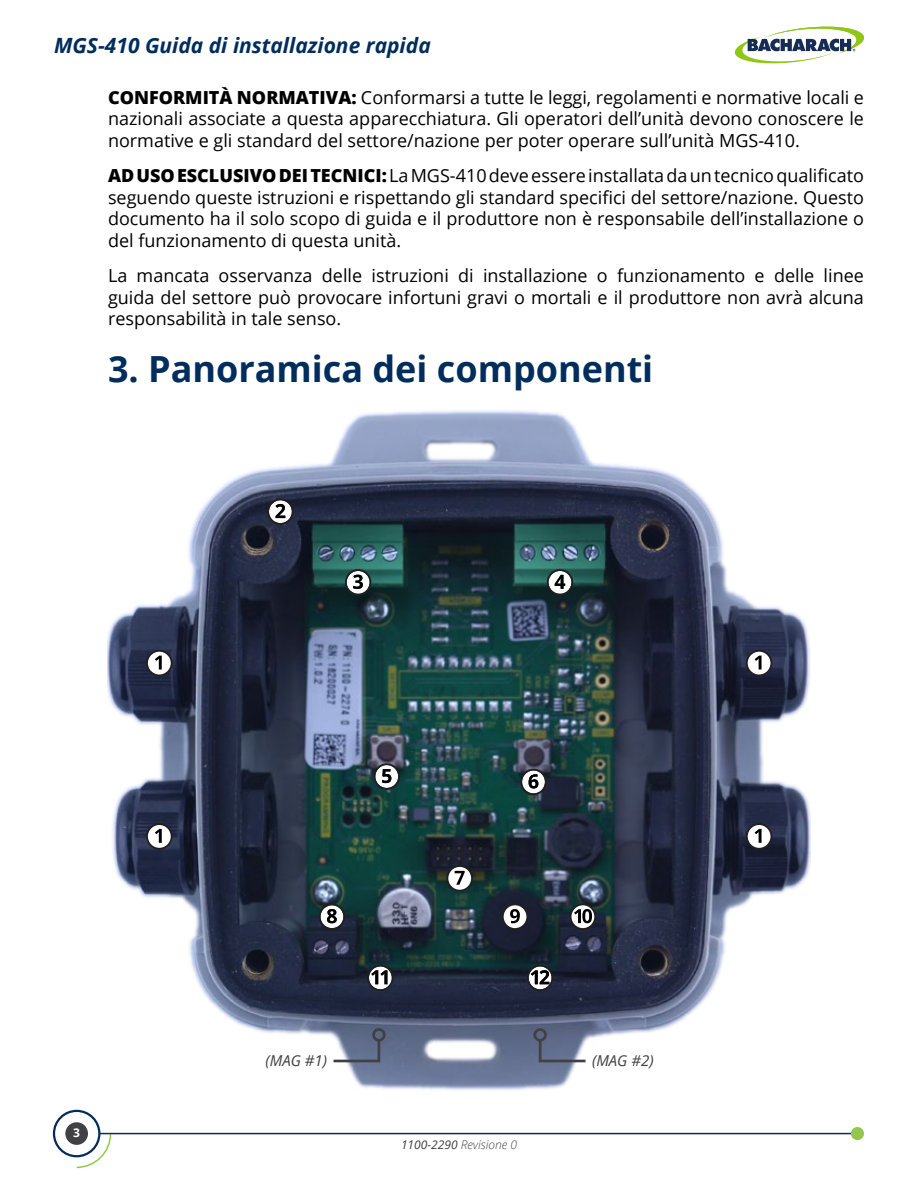
<style>
.page{position:relative;width:918px;height:1188px;background:#fff}
.page>*{position:absolute;margin:0;border:0;box-sizing:border-box;transform-origin:0 0}
.t1{font:700 36px "Open Sans";color:#002d5b}
.t2{font:italic 700 21px "Open Sans";color:#002d5b}
.t3{font:18px/21.6px "Open Sans";color:#000;text-align:justify}
.t4{font:italic 15px "Open Sans";color:#414042}
.t5{font:italic 300 12px "Open Sans";color:#414042}
.t6{font:700 12px "Open Sans";color:#fff}
.s1{font-weight:800}
.s2{font-weight:400}
</style>
<div class="page">
<svg style="left:75px;top:1132px;width:37px;height:37px"></svg>
<hr style="left:99px;top:1133px;width:758px;height:1px;background:#002d5b">
<div style="left:851px;top:1127px;width:13px;height:13px;background:#91c84c;border-radius:50%"></div>
<div style="left:53px;top:1110px;width:47px;height:47px;border:2px solid #002d5b;border-radius:50%"></div>
<div style="left:65px;top:1122px;width:23px;height:23px;background:#414042;border-radius:50%"></div>
<svg style="left:734px;top:26px;width:130px;height:38px"></svg>
<img style="left:107px;top:410px;width:704px;height:680px">
<svg style="left:527px;top:965px;width:26px;height:26px"></svg>
<svg style="left:367px;top:965px;width:27px;height:26px"></svg>
<svg style="left:146px;top:650px;width:27px;height:26px"></svg>
<svg style="left:746px;top:650px;width:26px;height:26px"></svg>
<svg style="left:146px;top:823px;width:27px;height:27px"></svg>
<svg style="left:746px;top:823px;width:26px;height:27px"></svg>
<svg style="left:267px;top:498px;width:27px;height:27px"></svg>
<svg style="left:345px;top:569px;width:26px;height:27px"></svg>
<svg style="left:547px;top:569px;width:26px;height:27px"></svg>
<svg style="left:374px;top:763px;width:26px;height:27px"></svg>
<svg style="left:520px;top:769px;width:27px;height:26px"></svg>
<svg style="left:446px;top:865px;width:27px;height:27px"></svg>
<svg style="left:502px;top:903px;width:26px;height:27px"></svg>
<svg style="left:570px;top:903px;width:26px;height:27px"></svg>
<svg style="left:319px;top:903px;width:26px;height:27px"></svg>
<svg style="left:537px;top:1038px;width:51px;height:26px"></svg>
<div style="left:533px;top:1028px;width:14px;height:14px;border:3px solid #414042;border-radius:50%"></div>
<svg style="left:331px;top:1038px;width:51px;height:26px"></svg>
<div style="left:372px;top:1028px;width:14px;height:14px;border:3px solid #414042;border-radius:50%"></div>
<p class="t2" style="left:54px;top:31px;width:378px">MGS-410 Guida di installazione rapida</p>
<p class="t3" style="left:108px;top:86px;width:758px"><span class="s1">CONFORMITÀ NORMATIVA:</span> Conformarsi a tutte le leggi, regolamenti e normative locali e nazionali associate a questa apparecchiatura. Gli operatori dell’unità devono conoscere le normative e gli standard del settore/nazione per poter operare sull’unità MGS-410.</p>
<p class="t3" style="left:108px;top:164px;width:758px"><span class="s1">AD USO ESCLUSIVO DEI TECNICI:</span> La MGS-410 deve essere installata da un tecnico qualificato seguendo queste istruzioni e rispettando gli standard specifici del settore/nazione. Questo documento ha il solo scopo di guida e il produttore non è responsabile dell’installazione o del funzionamento di questa unità.</p>
<p class="t3" style="left:108px;top:264px;width:758px">La mancata osservanza delle istruzioni di installazione o funzionamento e delle linee guida del settore può provocare infortuni gravi o mortali e il produttore non avrà alcuna responsabilità in tale senso.</p>
<h1 class="t1" style="left:108px;top:343px;width:547px">3. Panoramica dei componenti</h1>
<p class="t6" style="left:73px;top:1125px;width:8px">3</p>
<p class="t4" style="left:266px;top:1050px;width:63px">(MAG #1)</p>
<p class="t4" style="left:592px;top:1050px;width:63px">(MAG #2)</p>
<p class="t5" style="left:401px;top:1136px;width:117px"><span class="s2">1100-2290</span> Revisione 0</p>
</div>
